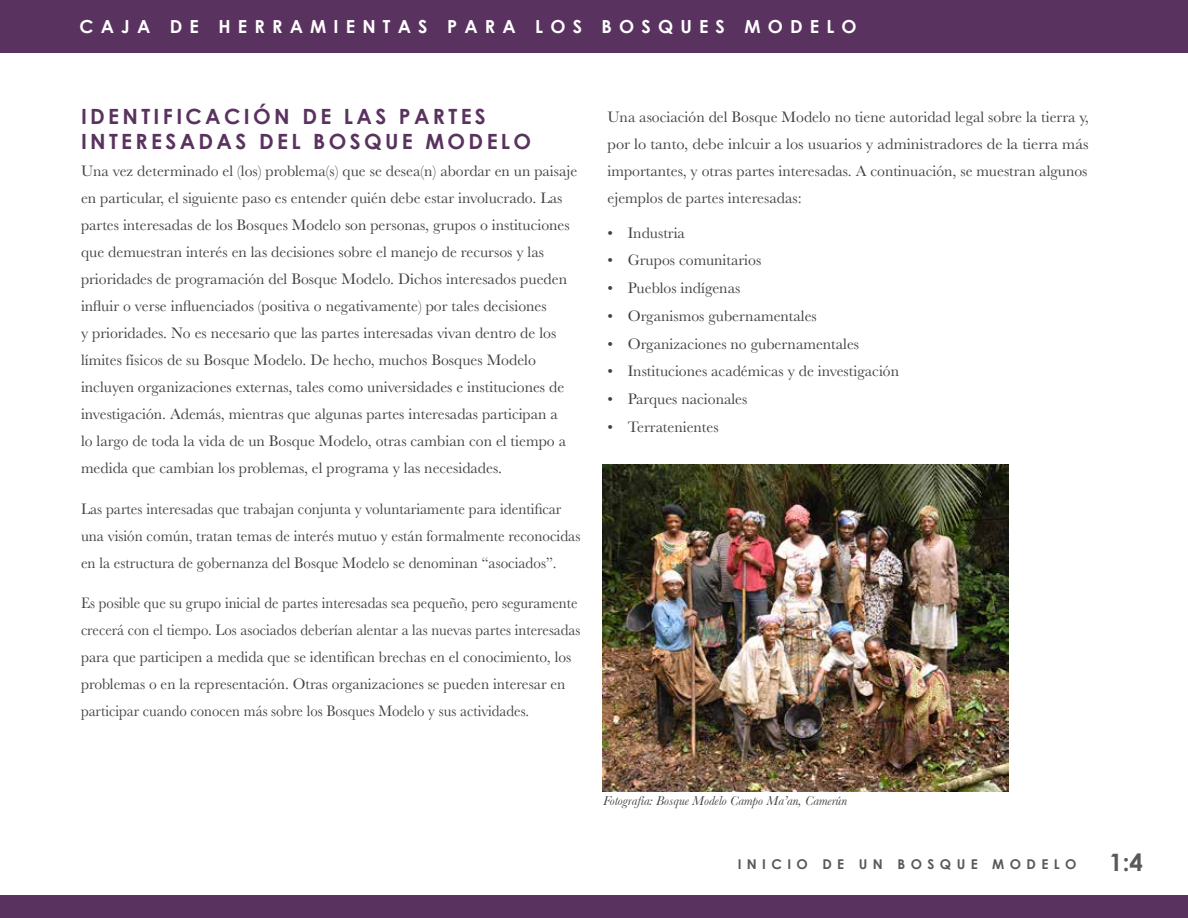
<style>
.page{position:relative;width:1188px;height:918px;background:#fff}
.page>*{position:absolute;margin:0;border:0;box-sizing:border-box;transform-origin:0 0}
.t1{font:700 24px "Century Gothic";color:#58595b}
.t2{font:700 21px/25.5px "Century Gothic";letter-spacing:.16em;color:#5a325f}
.t3{font:700 18px "Century Gothic";letter-spacing:.4em;color:#fff}
.t4{font:15.75px/27px "Baskerville";color:#414042}
.t5{font:15.75px/27px "Baskerville";color:#414042;scale:.94 1}
.t6{font:15.75px/27px "Baskerville";color:#414042;scale:.96 1}
.t7{font:italic 13.5px "Baskerville";color:#414042}
.t8{font:700 13.5px "Century Gothic";letter-spacing:.4em;color:#58595b}
</style>
<div class="page">
<div style="left:0;top:0;width:1188px;height:52px;background:#5a325f"></div>
<div style="left:0;top:895px;width:1188px;height:23px;background:#5a325f"></div>
<img style="left:603px;top:464px;width:405px;height:328px">
<p class="t3" style="left:80px;top:16px;width:779px">CAJA DE HERRAMIENTAS PARA LOS BOSQUES MODELO</p>
<h2 class="t2" style="left:81px;top:103px;width:452px">IDENTIFICACIÓN DE LAS PARTES<br>INTERESADAS DEL BOSQUE MODELO</h2>
<p class="t4" style="left:81px;top:158px;width:498px">Una vez determinado el (los) problema(s) que se desea(n) abordar en un paisaje en particular, el siguiente paso es entender quién debe estar involucrado. Las partes interesadas de los Bosques Modelo son personas, grupos o instituciones que demuestran interés en las decisiones sobre el manejo de recursos y las prioridades de programación del Bosque Modelo. Dichos interesados pueden influir o verse influenciados (positiva o negativamente) por tales decisiones<br>y prioridades. No es necesario que las partes interesadas vivan dentro de los límites físicos de su Bosque Modelo. De hecho, muchos Bosques Modelo incluyen organizaciones externas, tales como universidades e instituciones de investigación. Además, mientras que algunas partes interesadas participan a<br>lo largo de toda la vida de un Bosque Modelo, otras cambian con el tiempo a medida que cambian los problemas, el programa y las necesidades.</p>
<p class="t6" style="left:81px;top:495px;width:522px">Las partes interesadas que trabajan conjunta y voluntariamente para identificar una visión común, tratan temas de interés mutuo y están formalmente reconocidas en la estructura de gobernanza del Bosque Modelo se denominan “asociados”.</p>
<p class="t5" style="left:81px;top:590px;width:533px">Es posible que su grupo inicial de partes interesadas sea pequeño, pero seguramente crecerá con el tiempo. Los asociados deberían alentar a las nuevas partes interesadas para que participen a medida que se identifican brechas en el conocimiento, los problemas o en la representación. Otras organizaciones se pueden interesar en participar cuando conocen más sobre los Bosques Modelo y sus actividades.</p>
<p class="t4" style="left:607px;top:104px;width:483px;text-align:justify">Una asociación del Bosque Modelo no tiene autoridad legal sobre la tierra y, por lo tanto, debe inlcuir a los usuarios y administradores de la tierra más importantes, y otras partes interesadas. A continuación, se muestran algunos ejemplos de partes interesadas:</p>
<p class="t4" style="left:608px;top:219px;width:79px">• Industria</p>
<p class="t4" style="left:608px;top:247px;width:155px">• Grupos comunitarios</p>
<p class="t4" style="left:608px;top:275px;width:134px">• Pueblos indígenas</p>
<p class="t4" style="left:608px;top:303px;width:211px">• Organismos gubernamentales</p>
<p class="t4" style="left:608px;top:330px;width:253px">• Organizaciones no gubernamentales</p>
<p class="t4" style="left:608px;top:358px;width:293px">• Instituciones académicas y de investigación</p>
<p class="t4" style="left:608px;top:386px;width:141px">• Parques nacionales</p>
<p class="t4" style="left:608px;top:414px;width:113px">• Terratenientes</p>
<p class="t7" style="left:603px;top:792px;width:245px">Fotografía: Bosque Modelo Campo Ma’an, Camerún</p>
<p class="t8" style="left:738px;top:856px;width:340px">INICIO DE UN BOSQUE MODELO</p>
<h1 class="t1" style="left:1109px;top:847px;width:35px">1:4</h1>
</div>
